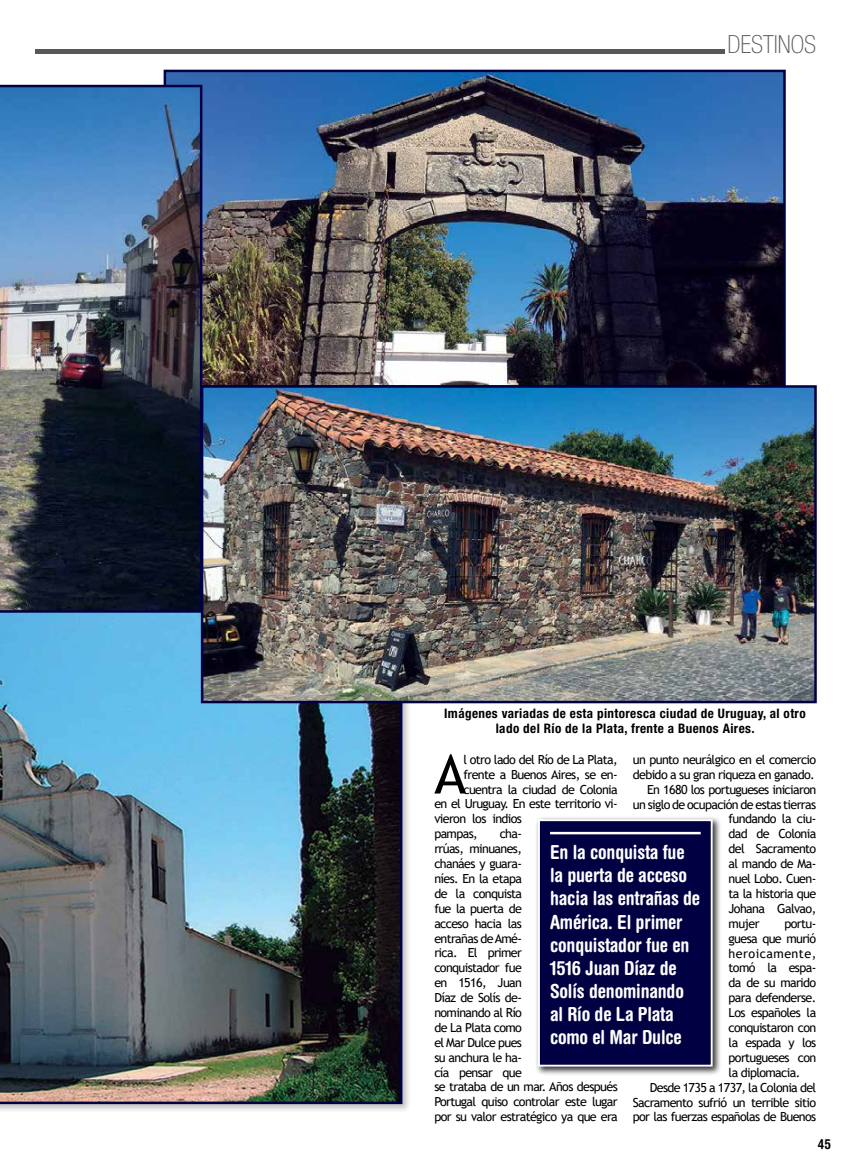
<style>
.page{position:relative;width:851px;height:1163px;background:#fff}
.page>*{position:absolute;margin:0;border:0;box-sizing:border-box;transform-origin:0 0}
.t1{font:54.12px "Trebuchet MS";color:#000}
.t2{font:100 condensed 25px "Helvetica Neue LT Std";color:#58585b}
.t3{font:700 condensed 19.38px/23.1px "Helvetica Rounded LT Std";letter-spacing:-.01em;color:#fff}
.t4{font:700 condensed 13.75px "Helvetica Rounded LT Std";color:#000}
.t5{font:700 condensed 13.12px/15.6px "Helvetica Neue LT Std";letter-spacing:.03em;color:#000;text-align:center}
.t6{font:12.5px/14.9px "Trebuchet MS";letter-spacing:-.05em;color:#000}
.t7{font:12.5px "Trebuchet MS";letter-spacing:.04em;color:#000}
</style>
<div class="page">
<hr style="left:35px;top:50px;width:689px;height:4px;background:#58585b">
<img style="left:167px;top:73px;width:615px;height:311px">
<img style="left:0;top:85px;width:202px;height:523px">
<div style="left:0;top:608px;width:412px;height:505px;background:#000;opacity:.25"></div>
<img style="left:0;top:610px;width:402px;height:493px">
<div style="left:534px;top:815px;width:187px;height:260px;background:#000;opacity:.8"></div>
<div style="left:538px;top:819px;width:174px;height:247px;background:#000043;border:2px solid #fff"></div>
<hr style="left:550px;top:831px;width:150px;height:3px;background:#fff">
<img style="left:204px;top:388px;width:609px;height:312px">
<div style="left:201px;top:385px;width:615px;height:318px;border:2px solid #000043"></div>
<h2 class="t2" style="left:727px;top:30px;width:90px">DESTINOS</h2>
<p class="t5" style="left:444px;top:705px;width:363px">Imágenes variadas de esta pintoresca ciudad de Uruguay, al otro lado del Río de la Plata, frente a Buenos Aires.</p>
<h1 class="t1" style="left:434px;top:740px;width:33px">A</h1>
<p class="t6" style="left:463px;top:751px;width:156px">l otro lado del Río de La Plata,</p>
<p class="t6" style="left:632px;top:751px;width:185px">un punto neurálgico en el comercio</p>
<p class="t6" style="left:632px;top:766px;width:183px">debido a su gran riqueza en ganado.</p>
<p class="t6" style="left:647px;top:781px;width:171px">En 1680 los portugueses iniciaron</p>
<p class="t6" style="left:632px;top:796px;width:185px">un siglo de ocupación de estas tierras</p>
<p class="t6" style="left:728px;top:811px;width:89px">fundando la ciu-</p>
<p class="t6" style="left:728px;top:826px;width:89px">dad de Colonia</p>
<p class="t6" style="left:728px;top:841px;width:89px">del Sacramento</p>
<p class="t6" style="left:728px;top:856px;width:89px">al mando de Ma-</p>
<p class="t6" style="left:728px;top:871px;width:89px">nuel Lobo. Cuen-</p>
<p class="t6" style="left:728px;top:885px;width:89px">ta la historia que</p>
<p class="t6" style="left:728px;top:900px;width:89px">Johana Galvao,</p>
<p class="t6" style="left:728px;top:915px;width:32px">mujer</p>
<p class="t6" style="left:784px;top:915px;width:33px">portu-</p>
<p class="t6" style="left:728px;top:930px;width:89px">guesa que murió</p>
<p class="t7" style="left:728px;top:945px;width:89px">heroicamente,</p>
<p class="t6" style="left:728px;top:960px;width:89px">tomó la espa-</p>
<p class="t6" style="left:728px;top:975px;width:89px">da de su marido</p>
<p class="t6" style="left:728px;top:990px;width:89px">para defenderse.</p>
<p class="t6" style="left:728px;top:1004px;width:89px">Los españoles la</p>
<p class="t6" style="left:728px;top:1019px;width:89px">conquistaron con</p>
<p class="t6" style="left:728px;top:1034px;width:89px">la espada y los</p>
<p class="t6" style="left:728px;top:1049px;width:89px">portugueses con</p>
<p class="t6" style="left:728px;top:1064px;width:73px">la diplomacia.</p>
<p class="t6" style="left:649px;top:1079px;width:168px">Desde 1735 a 1737, la Colonia del</p>
<p class="t6" style="left:632px;top:1094px;width:185px">Sacramento sufrió un terrible sitio</p>
<p class="t6" style="left:632px;top:1109px;width:185px">por las fuerzas españolas de Buenos</p>
<p class="t6" style="left:463px;top:766px;width:156px">frente a Buenos Aires, se en-</p>
<p class="t6" style="left:463px;top:781px;width:156px">cuentra la ciudad de Colonia</p>
<p class="t6" style="left:434px;top:796px;width:185px">en el Uruguay. En este territorio vi-</p>
<p class="t6" style="left:434px;top:811px;width:89px">vieron los indios</p>
<p class="t6" style="left:434px;top:826px;width:45px">pampas,</p>
<p class="t6" style="left:434px;top:826px;width:185px;text-indent:65px">cha-<br>rrúas, minuanes,<br>chanáes y guara-<br>níes. En la etapa<br>de la conquista<br>fue la puerta de<br>acceso hacia las<br>entrañas de Amé-<br>rica. El primer<br>conquistador fue<br>en 1516, Juan<br>Díaz de Solís de-<br>nominando al Río<br>de La Plata como<br>el Mar Dulce pues<br>su anchura le ha-<br>cía pensar que<br>se trataba de un mar. Años después<br>Portugal quiso controlar este lugar por su valor estratégico ya que era</p>
<h3 class="t3" style="left:550px;top:840px;width:152px">En la conquista fue la puerta de acceso hacia las entrañas de<br>América. El primer conquistador fue en<br>1516 Juan Díaz de<br>Solís denominando al Río de La Plata como el Mar Dulce</h3>
<p class="t4" style="left:817px;top:1135px;width:15px">45</p>
</div>
